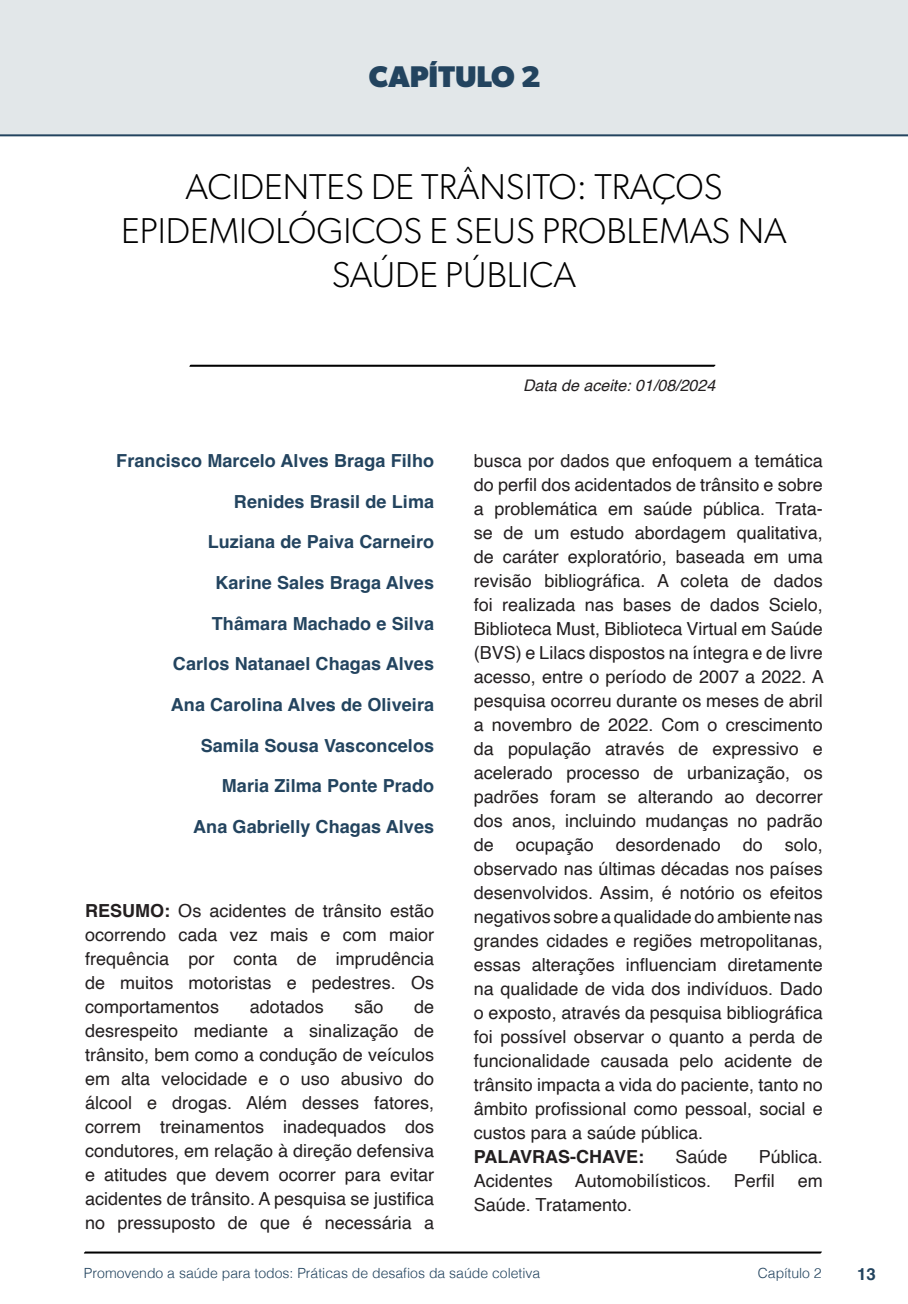
<style>
.page{position:relative;width:908px;height:1304px;background:#fff}
.page>*{position:absolute;margin:0;border:0;box-sizing:border-box;transform-origin:0 0}
.nome_artigos{font:300 36px/44px "Gibson";color:#000;text-align:center}
.capítulos{font:700 30px "Gibson";color:#23445f}
.Resumos_e_PC_TXT{font:18px/24px "Helvetica";color:#231f20;text-align:justify}
.nome_autores{font:700 18px "Helvetica";letter-spacing:.005em;color:#23445f}
.Resumos_e_PC_TXT-2{font:700 18px "Helvetica";color:#231f20}
.t1{font:700 16.8px "Helvetica";color:#23445f}
.t2{font:italic 16px "Helvetica";color:#231f20}
.t3{font:300 14px "Helvetica";color:#23445f}
.s1{font-weight:700}
</style>
<div class="page">
<svg style="left:84px;top:1251px;width:737px;height:3px;background:#515151"></svg>
<div style="left:0;top:0;width:907px;height:136px;background:#e2e7e9"></div>
<svg style="left:189px;top:364px;width:526px;height:3px;background:#4f4f4f"></svg>
<div style="left:44px;top:72px;width:68px;height:61px;background:#e2e7e9"></div>
<p class="capítulos" style="left:369px;top:58px;width:173px">CAPÍTULO 2</p>
<p class="nome_artigos" style="left:121px;top:164px;width:666px">ACIDENTES DE TRÂNSITO: TRAÇOS<br>EPIDEMIOLÓGICOS E SEUS PROBLEMAS NA<br>SAÚDE PÚBLICA</p>
<p class="nome_autores" style="left:116px;top:450px;width:319px">Francisco Marcelo Alves Braga Filho</p>
<p class="nome_autores" style="left:234px;top:490px;width:201px">Renides Brasil de Lima</p>
<p class="nome_autores" style="left:207px;top:531px;width:228px">Luziana de Paiva Carneiro</p>
<p class="nome_autores" style="left:215px;top:572px;width:220px">Karine Sales Braga Alves</p>
<p class="nome_autores" style="left:212px;top:612px;width:224px">Thâmara Machado e Silva</p>
<p class="nome_autores" style="left:173px;top:653px;width:262px">Carlos Natanael Chagas Alves</p>
<p class="nome_autores" style="left:171px;top:694px;width:265px">Ana Carolina Alves de Oliveira</p>
<p class="nome_autores" style="left:201px;top:734px;width:235px">Samila Sousa Vasconcelos</p>
<p class="nome_autores" style="left:222px;top:775px;width:214px">Maria Zilma Ponte Prado</p>
<p class="nome_autores" style="left:193px;top:816px;width:242px">Ana Gabrielly Chagas Alves</p>
<p class="Resumos_e_PC_TXT" style="left:85px;top:899px;width:350px"><span class="s1">RESUMO:</span> Os acidentes de trânsito estão ocorrendo cada vez mais e com maior frequência por conta de imprudência de muitos motoristas e pedestres. Os comportamentos</p>
<p class="Resumos_e_PC_TXT" style="left:85px;top:995px;width:350px;text-indent:329px">de desrespeito mediante a sinalização de trânsito, bem como a condução de veículos em alta velocidade e o uso abusivo do álcool e drogas. Além desses fatores, correm treinamentos inadequados dos condutores, em relação à direção defensiva e atitudes que devem ocorrer para evitar acidentes de trânsito. A pesquisa se justifica no pressuposto de que é necessária a</p>
<p class="Resumos_e_PC_TXT" style="left:250px;top:995px;width:76px">adotados</p>
<p class="Resumos_e_PC_TXT" style="left:354px;top:995px;width:31px">são</p>
<p class="t2" style="left:523px;top:373px;width:194px">Data de aceite: 01/08/2024</p>
<p class="Resumos_e_PC_TXT" style="left:473px;top:449px;width:351px">busca por dados que enfoquem a temática do perfil dos acidentados de trânsito e sobre a problemática em saúde pública. Trata&shy;se de um estudo abordagem qualitativa, de caráter exploratório, baseada em uma revisão bibliográfica. A coleta de dados foi realizada nas bases de dados Scielo, Biblioteca Must, Biblioteca Virtual em Saúde (BVS) e Lilacs dispostos na íntegra e de livre acesso, entre o período de 2007 a 2022. A pesquisa ocorreu durante os meses de abril a novembro de 2022. Com o crescimento da população através de expressivo e acelerado processo de urbanização, os padrões foram se alterando ao decorrer dos anos, incluindo mudanças no padrão de ocupação desordenado do solo, observado nas últimas décadas nos países desenvolvidos. Assim, é notório os efeitos negativos sobre a qualidade do ambiente nas grandes cidades e regiões metropolitanas, essas alterações influenciam diretamente na qualidade de vida dos indivíduos. Dado o exposto, através da pesquisa bibliográfica foi possível observar o quanto a perda de funcionalidade causada pelo acidente de trânsito impacta a vida do paciente, tanto no âmbito profissional como pessoal, social e custos para a saúde pública.</p>
<p class="Resumos_e_PC_TXT-2" style="left:473px;top:1146px;width:172px">PALAVRAS-CHAVE:</p>
<p class="Resumos_e_PC_TXT" style="left:675px;top:1145px;width:54px">Saúde</p>
<p class="Resumos_e_PC_TXT" style="left:758px;top:1145px;width:66px">Pública.</p>
<p class="Resumos_e_PC_TXT" style="left:473px;top:1169px;width:238px">Acidentes Automobilísticos.</p>
<p class="Resumos_e_PC_TXT" style="left:733px;top:1169px;width:43px">Perfil</p>
<p class="Resumos_e_PC_TXT" style="left:797px;top:1169px;width:27px">em</p>
<p class="Resumos_e_PC_TXT" style="left:473px;top:1193px;width:160px">Saúde. Tratamento.</p>
<p class="t3" style="left:84px;top:1261px;width:457px">Promovendo a saúde para todos: Práticas de desafios da saúde coletiva</p>
<p class="t3" style="left:757px;top:1261px;width:65px">Capítulo 2</p>
<p class="t1" style="left:856px;top:1264px;width:20px">13</p>
</div>
